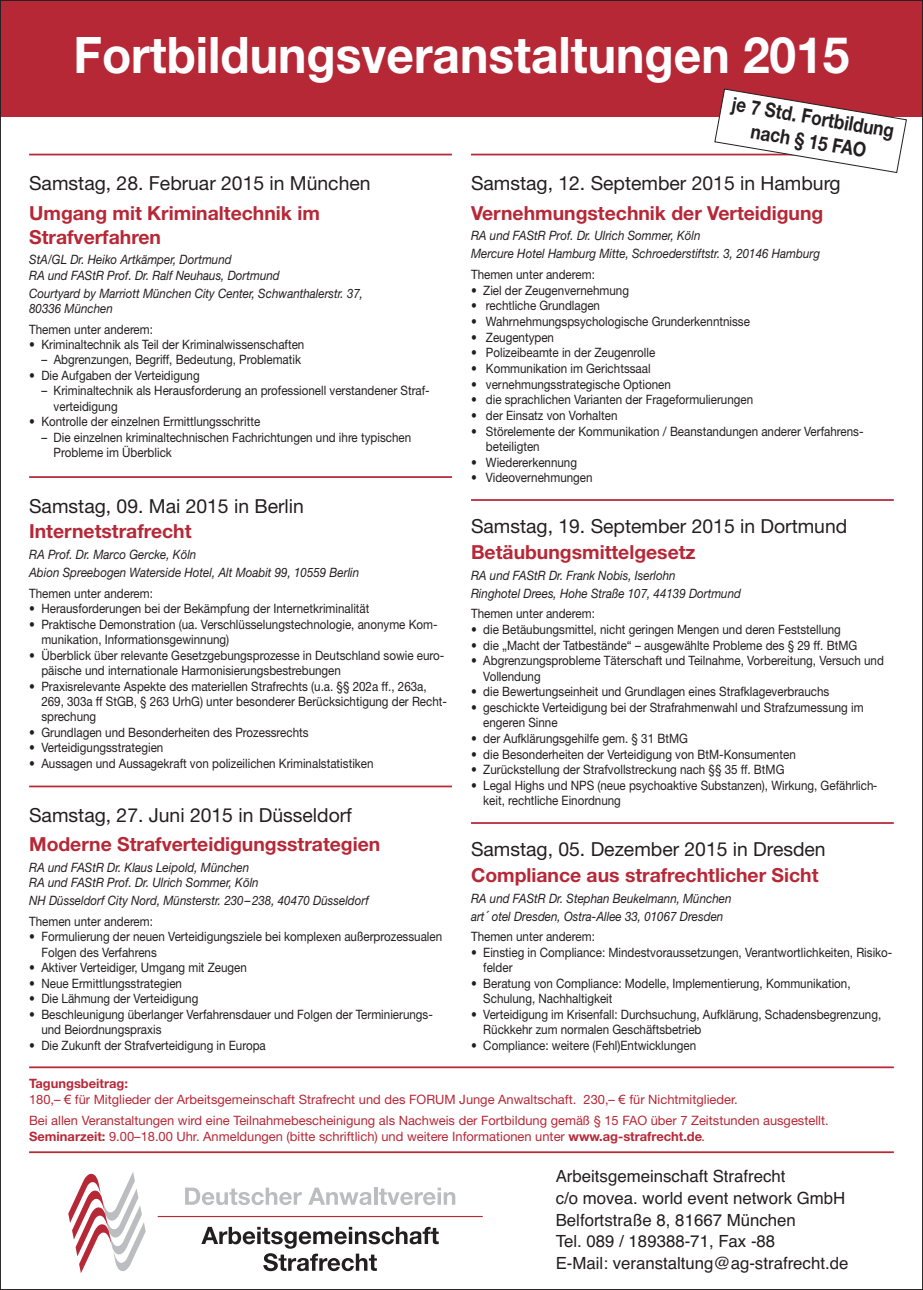
<style>
.page{position:relative;width:923px;height:1290px;background:#fff}
.page>*{position:absolute;margin:0;border:0;box-sizing:border-box;transform-origin:0 0}
.t1{font:700 50.4px "Helvetica Neue";color:#fff;scale:.95 1}
.t2{font:700 20.12px/24.2px "Helvetica Neue";color:#231f20;text-align:center;scale:.85 1}
.t3{font:19.43px "Helvetica Neue";color:#231f20}
.t4{font:700 19.43px/24.2px "Helvetica Neue";color:#b72837}
.t5{font:16.8px/21.9px "Helvetica";color:#231f20}
.t6{font:12.95px/15.4px "Helvetica Neue";color:#231f20;scale:.9 1}
.t7{font:italic 12.95px/15.4px "Helvetica Neue";color:#231f20;scale:.9 1}
.t8{font:12.95px/16.1px "Helvetica Neue";color:#b72837}
.s1{font-family:"Lucida Grande";font-style:normal}
.s2{font-weight:700}
.s3{font-family:"Arial"}
.s4{font-style:italic}
</style>
<div class="page">
<div style="left:0;top:0;width:923px;height:116px;background:#b72837"></div>
<svg style="left:201px;top:1227px;width:238px;height:44px"></svg>
<hr style="left:158px;top:1216px;width:325px;height:1px;background:#b72837">
<svg style="left:68px;top:1172px;width:78px;height:101px"></svg>
<svg style="left:185px;top:1187px;width:117px;height:18px"></svg>
<svg style="left:308px;top:1187px;width:63px;height:18px"></svg>
<hr style="left:374px;top:1187px;width:3px;height:18px;background:#bcbdc0">
<svg style="left:379px;top:1187px;width:76px;height:18px"></svg>
<hr style="left:29px;top:154px;width:423px;height:1px;background:#b72837">
<hr style="left:29px;top:476px;width:423px;height:2px;background:#b72837">
<hr style="left:29px;top:785px;width:423px;height:2px;background:#b72837">
<hr style="left:471px;top:154px;width:423px;height:1px;background:#b72837">
<hr style="left:471px;top:499px;width:423px;height:2px;background:#b72837">
<hr style="left:471px;top:822px;width:423px;height:2px;background:#b72837">
<svg style="left:714px;top:88px;width:193px;height:85px"></svg>
<hr style="left:29px;top:1066px;width:865px;height:2px;background:#b72837">
<hr style="left:29px;top:1151px;width:865px;height:2px;background:#b72837">
<h1 class="t1" style="left:74px;top:37px;width:818px">Fortbildungsveranstaltungen 2015</h1>
<h3 class="t3" style="left:29px;top:176px;width:343px">Samstag, 28. Februar 2015 in München</h3>
<h3 class="t4" style="left:29px;top:202px;width:292px">Umgang mit Kriminaltechnik im<br>Strafverfahren</h3>
<p class="t7" style="left:29px;top:253px;width:280px">StA/GL Dr. Heiko Artkämper, Dortmund<br>RA und FAStR Prof. Dr. Ralf Neuhaus, Dortmund</p>
<p class="t7" style="left:29px;top:287px;width:373px">Courtyard by Marriott München City Center, Schwanthalerstr. 37,<br>80336 München</p>
<p class="t6" style="left:29px;top:322px;width:139px">Themen unter anderem:</p>
<p class="t6" style="left:29px;top:338px;width:307px">• Kriminaltechnik als Teil der Kriminalwissenschaften</p>
<p class="t6" style="left:41px;top:353px;width:290px">– Abgrenzungen, Begriff, Bedeutung, Problematik</p>
<p class="t6" style="left:29px;top:369px;width:191px">• Die Aufgaben der Verteidigung</p>
<p class="t6" style="left:54px;top:384px;width:419px;text-indent:-12px">– Kriminaltechnik als Herausforderung an professionell verstandener Straf&shy;verteidigung</p>
<p class="t6" style="left:29px;top:415px;width:258px">• Kontrolle der einzelnen Ermittlungsschritte</p>
<p class="t6" style="left:54px;top:430px;width:399px;text-indent:-12px">– Die einzelnen kriminaltechnischen Fachrichtungen und ihre typischen<br>Probleme im Überblick</p>
<h3 class="t3" style="left:29px;top:499px;width:276px">Samstag, 09. Mai 2015 in Berlin</h3>
<h3 class="t4" style="left:29px;top:521px;width:164px">Internetstrafrecht</h3>
<p class="t7" style="left:29px;top:547px;width:368px;line-height:18px">RA Prof. Dr. Marco Gercke, Köln<br>Abion Spreebogen Waterside Hotel, Alt Moabit 99, 10559 Berlin</p>
<p class="t6" style="left:29px;top:586px;width:139px">Themen unter anderem:</p>
<p class="t6" style="left:29px;top:602px;width:380px">• Herausforderungen bei der Bekämpfung der Internetkriminalität</p>
<p class="t6" style="left:41px;top:618px;width:441px;text-indent:-12px">• Praktische Demonstration (ua. Verschlüsselungstechnologie, anonyme Kom&shy;munikation, Informationsgewinnung)</p>
<p class="t6" style="left:41px;top:648px;width:449px;text-indent:-12px">• Überblick über relevante Gesetzgebungsprozesse in Deutschland sowie euro&shy;päische und internationale Harmonisierungsbestrebungen</p>
<p class="t6" style="left:41px;top:679px;width:452px;text-indent:-12px">• Praxisrelevante Aspekte des materiellen Strafrechts (u.a. §§ 202a ff., 263a,<br>269, 303a ff StGB, § 263 UrhG) unter besonderer Berücksichtigung der Recht&shy;sprechung</p>
<p class="t6" style="left:29px;top:726px;width:312px">• Grundlagen und Besonderheiten des Prozessrechts</p>
<p class="t6" style="left:29px;top:741px;width:151px">• Verteidigungsstrategien</p>
<p class="t6" style="left:29px;top:757px;width:384px">• Aussagen und Aussagekraft von polizeilichen Kriminalstatistiken</p>
<h3 class="t3" style="left:29px;top:808px;width:324px">Samstag, 27. Juni 2015 in Düsseldorf</h3>
<h3 class="t4" style="left:29px;top:834px;width:353px">Moderne Strafverteidigungsstrategien</h3>
<p class="t7" style="left:29px;top:861px;width:257px">RA und FAStR Dr. Klaus Leipold, München<br>RA und FAStR Prof. Dr. Ulrich Sommer, Köln</p>
<p class="t7" style="left:29px;top:894px;width:379px">NH Düsseldorf City Nord, Münsterstr. 230–238, 40470 Düsseldorf</p>
<p class="t6" style="left:29px;top:915px;width:139px">Themen unter anderem:</p>
<p class="t6" style="left:41px;top:930px;width:447px;text-indent:-12px">• Formulierung der neuen Verteidigungsziele bei komplexen außerprozessualen<br>Folgen des Verfahrens</p>
<p class="t6" style="left:29px;top:961px;width:243px">• Aktiver Verteidiger, Umgang mit Zeugen</p>
<p class="t6" style="left:29px;top:977px;width:171px">• Neue Ermittlungsstrategien</p>
<p class="t6" style="left:29px;top:992px;width:189px">• Die Lähmung der Verteidigung</p>
<p class="t6" style="left:41px;top:1008px;width:436px;text-indent:-12px">• Beschleunigung überlanger Verfahrensdauer und Folgen der Terminierungs&shy;und Beiordnungspraxis</p>
<p class="t6" style="left:29px;top:1039px;width:264px">• Die Zukunft der Strafverteidigung in Europa</p>
<h2 class="t2" style="left:734px;top:93px;width:195px;rotate:10deg">je 7 Std. Fortbildung nach § 15 FAO</h2>
<h3 class="t3" style="left:471px;top:176px;width:371px">Samstag, 12. September 2015 in Hamburg</h3>
<h3 class="t4" style="left:471px;top:202px;width:354px">Vernehmungstechnik der Verteidigung</h3>
<p class="t7" style="left:471px;top:228px;width:389px;line-height:18.2px">RA und FAStR Prof. Dr. Ulrich Sommer, Köln<br>Mercure Hotel Hamburg Mitte, Schroederstiftstr. 3, 20146 Hamburg</p>
<p class="t6" style="left:471px;top:268px;width:139px">Themen unter anderem:</p>
<p class="t6" style="left:471px;top:284px;width:177px">• Ziel der Zeugenvernehmung</p>
<p class="t6" style="left:471px;top:299px;width:145px">• rechtliche Grundlagen</p>
<p class="t6" style="left:471px;top:315px;width:311px">• Wahrnehmungspsychologische Grunderkenntnisse</p>
<p class="t6" style="left:471px;top:331px;width:94px">• Zeugentypen</p>
<p class="t6" style="left:471px;top:346px;width:206px">• Polizeibeamte in der Zeugenrolle</p>
<p class="t6" style="left:471px;top:362px;width:201px">• Kommunikation im Gerichtssaal</p>
<p class="t6" style="left:471px;top:377px;width:223px">• vernehmungsstrategische Optionen</p>
<p class="t6" style="left:471px;top:393px;width:315px">• die sprachlichen Varianten der Frageformulierungen</p>
<p class="t6" style="left:471px;top:409px;width:164px">• der Einsatz von Vorhalten</p>
<p class="t6" style="left:486px;top:424px;width:421px;text-indent:-15px">• Störelemente der Kommunikation / Beanstandungen anderer Verfahrens&shy;beteiligten</p>
<p class="t6" style="left:471px;top:455px;width:119px">• Wiedererkennung</p>
<p class="t6" style="left:471px;top:471px;width:137px">• Videovernehmungen</p>
<h3 class="t3" style="left:471px;top:519px;width:378px">Samstag, 19. September 2015 in Dortmund</h3>
<h3 class="t4" style="left:471px;top:542px;width:226px">Betäubungsmittelgesetz</h3>
<p class="t7" style="left:471px;top:567px;width:301px;line-height:18.2px">RA und FAStR Dr. Frank Nobis, Iserlohn<br>Ringhotel Drees, Hohe Straße 107, 44139 Dortmund</p>
<p class="t6" style="left:471px;top:607px;width:139px">Themen unter anderem:</p>
<p class="t6" style="left:471px;top:623px;width:412px">• die Betäubungsmittel, nicht geringen Mengen und deren Feststellung</p>
<p class="t6" style="left:471px;top:638px;width:431px">• die „Macht der Tatbestände“ – ausgewählte Probleme des § 29 ff. BtMG</p>
<p class="t6" style="left:483px;top:654px;width:446px;text-indent:-12px">• Abgrenzungsprobleme Täterschaft und Teilnahme, Vorbereitung, Versuch und<br>Vollendung</p>
<p class="t6" style="left:471px;top:685px;width:400px">• die Bewertungseinheit und Grundlagen eines Strafklageverbrauchs</p>
<p class="t6" style="left:483px;top:701px;width:424px;text-indent:-12px">• geschickte Verteidigung bei der Strafrahmenwahl und Strafzumessung im engeren Sinne</p>
<p class="t6" style="left:471px;top:732px;width:242px">• der Aufklärungsgehilfe gem. § 31 BtMG</p>
<p class="t6" style="left:471px;top:747px;width:362px">• die Besonderheiten der Verteidigung von BtM-Konsumenten</p>
<p class="t6" style="left:471px;top:763px;width:350px">• Zurückstellung der Strafvollstreckung nach §§ 35 ff. BtMG</p>
<p class="t6" style="left:483px;top:779px;width:439px;text-indent:-12px">• Legal Highs und NPS (neue psychoaktive Substanzen), Wirkung, Gefährlich&shy;keit, rechtliche Einordnung</p>
<h3 class="t3" style="left:471px;top:842px;width:356px">Samstag, 05. Dezember 2015 in Dresden</h3>
<h3 class="t4" style="left:471px;top:865px;width:349px">Compliance aus strafrechtlicher Sicht</h3>
<p class="t7" style="left:471px;top:890px;width:291px;line-height:18.2px">RA und FAStR Dr. Stephan Beukelmann, München art<span class="s1">´</span>otel Dresden, Ostra-Allee 33, 01067 Dresden</p>
<p class="t6" style="left:471px;top:930px;width:139px">Themen unter anderem:</p>
<p class="t6" style="left:483px;top:946px;width:456px;text-indent:-12px">• Einstieg in Compliance: Mindestvoraussetzungen, Verantwortlichkeiten, Risiko&shy;felder</p>
<p class="t6" style="left:483px;top:977px;width:410px;text-indent:-12px">• Beratung von Compliance: Modelle, Implementierung, Kommunikation,<br>Schulung, Nachhaltigkeit</p>
<p class="t6" style="left:483px;top:1008px;width:444px;text-indent:-12px">• Verteidigung im Krisenfall: Durchsuchung, Aufklärung, Schadensbegrenzung,<br>Rückkehr zum normalen Geschäftsbetrieb</p>
<p class="t6" style="left:471px;top:1039px;width:252px">• Compliance: weitere (Fehl)Entwicklungen</p>
<p class="t8" style="left:29px;top:1076px;width:710px"><span class="s2">Tagungsbeitrag:<br></span>180,– <span class="s3">€</span> für Mitglieder der Arbeitsgemeinschaft Strafrecht und des FORUM Junge Anwaltschaft. 230,– <span class="s3">€</span> für Nichtmitglieder.</p>
<p class="t8" style="left:29px;top:1114px;width:801px">Bei allen Veranstaltungen wird eine Teilnahmebescheinigung als Nachweis der Fortbildung gemäß § 15 FAO über 7 Zeitstunden ausgestellt.<br><span class="s2">Seminarzeit:</span> 9.00–18.00 Uhr. Anmeldungen (bitte schriftlich) und weitere Informationen unter <span class="s2">www.ag-strafrecht.de</span><span class="s4">.</span></p>
<p class="t5" style="left:556px;top:1165px;width:294px">Arbeitsgemeinschaft Strafrecht<br>c/o movea. world event network GmbH Belfortstraße 8, 81667 München<br>Tel. 089 / 189388-71, Fax -88<br>E-Mail: veranstaltung@ag-strafrecht.de</p>
</div>
